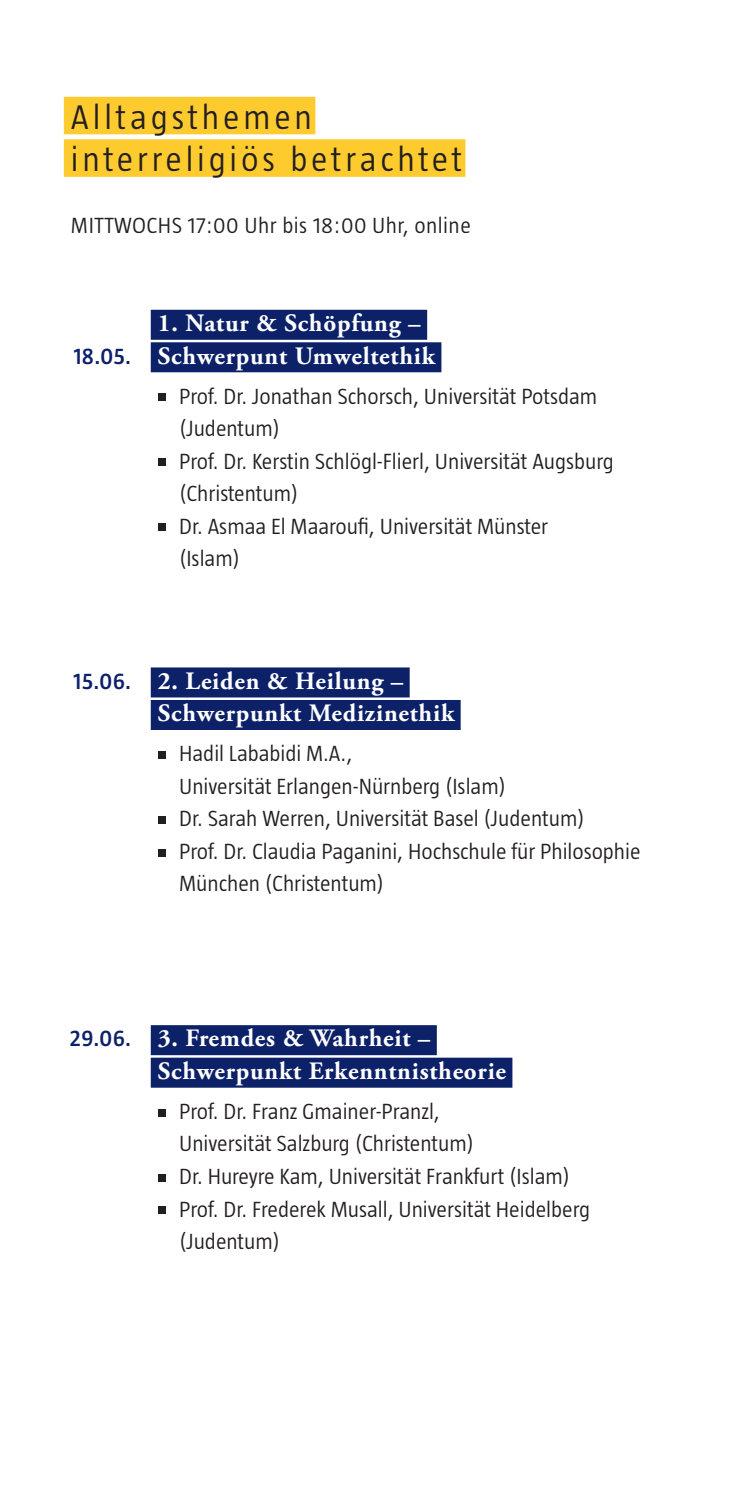
<style>
.page{position:relative;width:745px;height:1489px;background:#fff}
.page>*{position:absolute;margin:0;border:0;box-sizing:border-box;transform-origin:0 0}
.Reihentitel{font:300 35px "Taz";letter-spacing:.11em;color:#231f20}
.Veranstaltungs-Headl{font:700 25px "Adobe Garamond Pro";letter-spacing:.03em;color:#fff}
.Adressblock{font:300 22.5px/32.5px "Taz";color:#231f20}
.Fließtext{font:300 22.5px "Taz";letter-spacing:.02em;color:#231f20}
.Datum_Uhrzeit_Ort{font:600 22.5px "Taz";letter-spacing:.025em;color:#0d2169}
</style>
<div class="page">
<div style="left:151px;top:310px;width:276px;height:30px;background:#0d2169"></div>
<div style="left:151px;top:342px;width:290px;height:30px;background:#0d2169"></div>
<div style="left:151px;top:667px;width:258px;height:30px;background:#0d2169"></div>
<div style="left:151px;top:700px;width:309px;height:30px;background:#0d2169"></div>
<div style="left:151px;top:1025px;width:285px;height:30px;background:#0d2169"></div>
<div style="left:151px;top:1057px;width:361px;height:30px;background:#0d2169"></div>
<div style="left:158px;top:393px;width:7px;height:8px;background:#231f20"></div>
<div style="left:158px;top:458px;width:7px;height:8px;background:#231f20"></div>
<div style="left:158px;top:523px;width:7px;height:8px;background:#231f20"></div>
<div style="left:158px;top:751px;width:7px;height:7px;background:#231f20"></div>
<div style="left:158px;top:816px;width:7px;height:7px;background:#231f20"></div>
<div style="left:158px;top:848px;width:7px;height:8px;background:#231f20"></div>
<div style="left:158px;top:1108px;width:7px;height:8px;background:#231f20"></div>
<div style="left:158px;top:1173px;width:7px;height:8px;background:#231f20"></div>
<div style="left:158px;top:1206px;width:7px;height:7px;background:#231f20"></div>
<div style="left:64px;top:97px;width:251px;height:37px;background:#fecb2f"></div>
<div style="left:64px;top:139px;width:401px;height:38px;background:#fecb2f"></div>
<p class="Reihentitel" style="left:71px;top:97px;width:242px">Alltagsthemen</p>
<p class="Reihentitel" style="left:71px;top:140px;width:392px">interreligiös betrachtet</p>
<p class="Fließtext" style="left:71px;top:213px;width:401px">MITTWOCHS 17:00 Uhr bis 18:00 Uhr, online</p>
<p class="Datum_Uhrzeit_Ort" style="left:74px;top:341px;width:59px">18.05.</p>
<p class="Veranstaltungs-Headl" style="left:158px;top:308px;width:264px">1. Natur &amp; Schöpfung –</p>
<p class="Veranstaltungs-Headl" style="left:158px;top:341px;width:278px">Schwerpunt Umweltethik</p>
<p class="Adressblock" style="left:179px;top:379px;width:419px">Prof. Dr. Jonathan Schorsch, Universität Potsdam (Judentum)</p>
<p class="Adressblock" style="left:179px;top:444px;width:436px">Prof. Dr. Kerstin Schlögl-Flierl, Universität Augsburg (Christentum)</p>
<p class="Adressblock" style="left:179px;top:509px;width:370px">Dr. Asmaa El Maaroufi, Universität Münster (Islam)</p>
<p class="Datum_Uhrzeit_Ort" style="left:74px;top:666px;width:59px">15.06.</p>
<p class="Veranstaltungs-Headl" style="left:158px;top:666px;width:247px">2. Leiden &amp; Heilung –</p>
<p class="Veranstaltungs-Headl" style="left:158px;top:698px;width:298px">Schwerpunkt Medizinethik</p>
<p class="Adressblock" style="left:179px;top:737px;width:328px">Hadil Lababidi M.A.,<br>Universität Erlangen-Nürnberg (Islam)</p>
<p class="Adressblock" style="left:179px;top:802px;width:407px">Dr. Sarah Werren, Universität Basel (Judentum)</p>
<p class="Adressblock" style="left:179px;top:834px;width:462px">Prof. Dr. Claudia Paganini, Hochschule für Philosophie<br>München (Christentum)</p>
<p class="Datum_Uhrzeit_Ort" style="left:70px;top:1023px;width:63px">29.06.</p>
<p class="Veranstaltungs-Headl" style="left:158px;top:1023px;width:274px">3. Fremdes &amp; Wahrheit –</p>
<p class="Veranstaltungs-Headl" style="left:158px;top:1056px;width:349px">Schwerpunkt Erkenntnistheorie</p>
<p class="Adressblock" style="left:179px;top:1094px;width:296px">Prof. Dr. Franz Gmainer-Pranzl,<br>Universität Salzburg (Christentum)</p>
<p class="Adressblock" style="left:179px;top:1159px;width:392px">Dr. Hureyre Kam, Universität Frankfurt (Islam)</p>
<p class="Adressblock" style="left:179px;top:1192px;width:412px">Prof. Dr. Frederek Musall, Universität Heidelberg (Judentum)</p>
</div>
